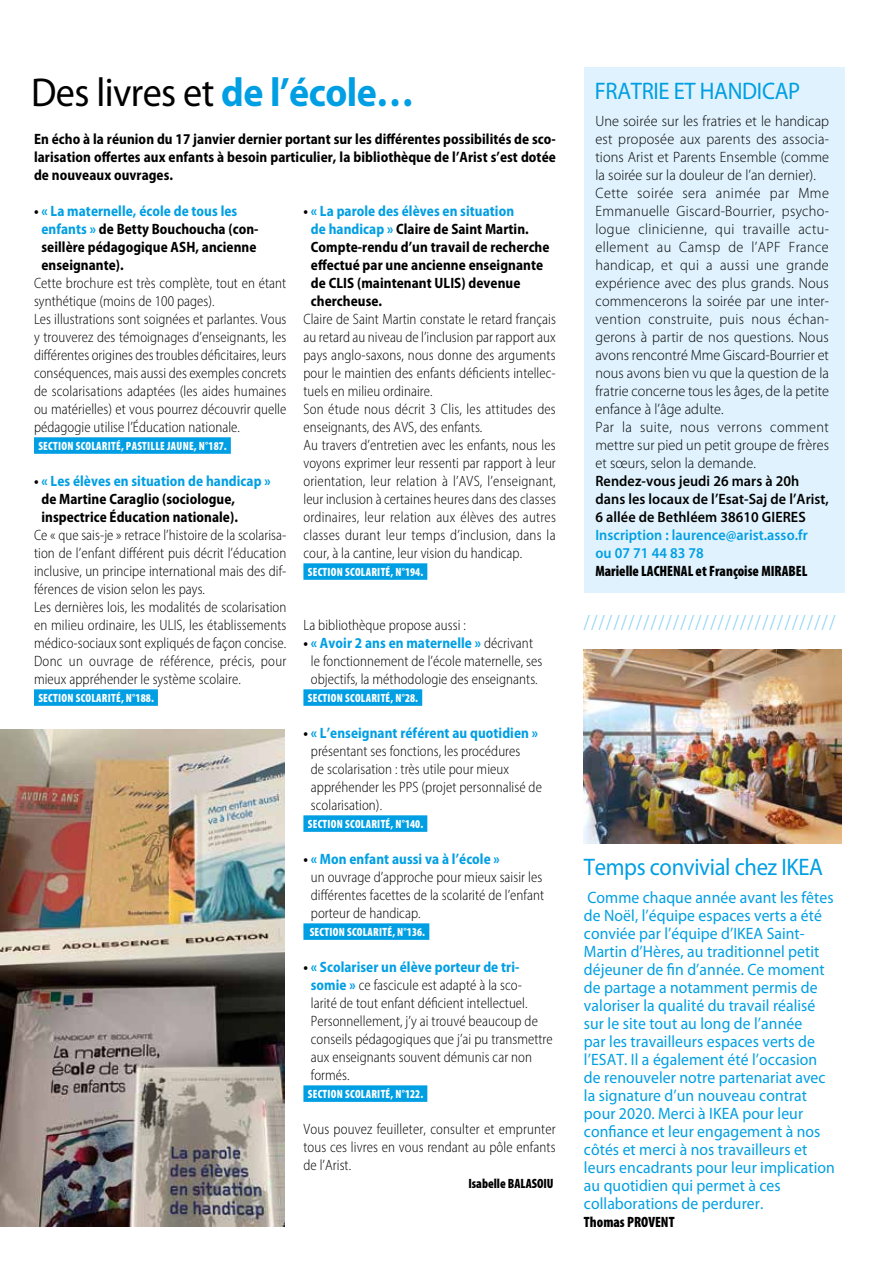
<style>
.page{position:relative;width:893px;height:1263px;background:#fff}
.page>*{position:absolute;margin:0;border:0;box-sizing:border-box;transform-origin:0 0}
.t1{font:40.5px "Myriad Pro";letter-spacing:-.015em;color:#000;scale:.94 1}
.t2{font:24px "Myriad Pro";letter-spacing:-.015em;color:#009fe3;scale:.94 1}
.t3{font:300 condensed 18px "Univers LT Std";color:#83d0f5}
.t4{font:16.5px/18px "Myriad Pro";letter-spacing:.005em;color:#009fe3;scale:.95 1}
.t5{font:300 semi-condensed 15px/18px "Myriad Pro";letter-spacing:.005em;color:#000;scale:.95 1}
.t6{font:300 15px/18px "Myriad Pro";letter-spacing:.015em;color:#000;scale:.95 1}
.t7{font:700 semi-condensed 15px/18px "Myriad Pro";letter-spacing:.005em;color:#000;scale:.95 1}
.t8{font:600 15px/18px "Myriad Pro";letter-spacing:.005em;color:#000;scale:.95 1}
.t9{font:900 condensed 15px "Myriad Pro";color:#000;scale:.96 1}
.t10{font:600 15px/18px "Myriad Pro";letter-spacing:.005em;color:#009fe3;scale:.95 1}
.t11{font:900 condensed 13.5px "Myriad Pro";color:#000;scale:.96 1}
.t12{font:900 condensed 12px "Myriad Pro";letter-spacing:.025em;color:#fff;scale:.95 1}
.s1{font-weight:700;color:#009fe3}
.s2{color:#009fe3}
.s3{font-weight:700}
</style>
<div class="page">
<div style="left:584px;top:67px;width:260px;height:526px;background:#dff2fd"></div>
<div style="left:34px;top:437px;width:197px;height:17px;background:#009fe3"></div>
<div style="left:34px;top:689px;width:124px;height:17px;background:#009fe3"></div>
<div style="left:303px;top:563px;width:124px;height:17px;background:#009fe3"></div>
<div style="left:303px;top:689px;width:119px;height:17px;background:#009fe3"></div>
<div style="left:303px;top:815px;width:124px;height:17px;background:#009fe3"></div>
<div style="left:303px;top:923px;width:126px;height:17px;background:#009fe3"></div>
<div style="left:303px;top:1085px;width:124px;height:17px;background:#009fe3"></div>
<img style="left:584px;top:649px;width:258px;height:194px">
<img style="left:0;top:730px;width:284px;height:496px">
<h1 class="t1" style="left:31px;top:70px;width:409px">Des livres et <span class="s1">de l’école…</span></h1>
<h2 class="t2" style="left:595px;top:78px;width:220px">FRATRIE ET HANDICAP</h2>
<p class="t7" style="left:34px;top:130px;width:551px;text-align:justify">En écho à la réunion du 17 janvier dernier portant sur les différentes possibilités de sco&shy;larisation offertes aux enfants à besoin particulier, la bibliothèque de l’Arist s’est dotée de nouveaux ouvrages.</p>
<p class="t7" style="left:41px;top:202px;width:230px;text-indent:-7px">• <span class="s2">« La maternelle, école de tous les enfants »</span> de Betty Bouchoucha (con&shy;seillère pédagogique ASH, ancienne enseignante).</p>
<p class="t5" style="left:34px;top:274px;width:267px">Cette brochure est très complète, tout en étant synthétique (moins de 100 pages).<br>Les illustrations sont soignées et parlantes. Vous y trouverez des témoignages d’enseignants, les différentes origines des troubles déficitaires, leurs conséquences, mais aussi des exemples concrets de scolarisations adaptées (les aides humaines ou matérielles) et vous pourrez découvrir quelle pédagogie utilise l’Éducation nationale.</p>
<p class="t12" style="left:38px;top:438px;width:200px">SECTION SCOLARITÉ, PASTILLE JAUNE, N°187.</p>
<p class="t7" style="left:41px;top:472px;width:243px;text-indent:-7px">• <span class="s2">« Les élèves en situation de handicap » </span>de Martine Caraglio (sociologue, inspectrice Éducation nationale).</p>
<p class="t5" style="left:34px;top:526px;width:267px">Ce « que sais-je » retrace l’histoire de la scolarisa&shy;tion de l’enfant différent puis décrit l’éducation inclusive, un principe international mais des dif&shy;férences de vision selon les pays.<br>Les dernières lois, les modalités de scolarisation en milieu ordinaire, les ULIS, les établissements médico-sociaux sont expliqués de façon concise.<br>Donc un ouvrage de référence, précis, pour mieux appréhender le système scolaire.</p>
<p class="t12" style="left:38px;top:690px;width:123px">SECTION SCOLARITÉ, N°188.</p>
<p class="t7" style="left:311px;top:202px;width:253px;text-indent:-7px">• <span class="s2">« La parole des élèves en situation<br>de handicap »</span> Claire de Saint Martin.<br>Compte-rendu d’un travail de recherche effectué par une ancienne enseignante de CLIS (maintenant ULIS) devenue chercheuse.</p>
<p class="t5" style="left:303px;top:310px;width:267px">Claire de Saint Martin constate le retard français au retard au niveau de l’inclusion par rapport aux pays anglo-saxons, nous donne des arguments pour le maintien des enfants déficients intellec&shy;tuels en milieu ordinaire.<br>Son étude nous décrit 3 Clis, les attitudes des enseignants, des AVS, des enfants.<br>Au travers d’entretien avec les enfants, nous les voyons exprimer leur ressenti par rapport à leur orientation, leur relation à l’AVS, l’enseignant, leur inclusion à certaines heures dans des classes ordinaires, leur relation aux élèves des autres classes durant leur temps d’inclusion, dans la cour, à la cantine, leur vision du handicap.</p>
<p class="t12" style="left:308px;top:564px;width:123px">SECTION SCOLARITÉ, N°194.</p>
<p class="t5" style="left:303px;top:616px;width:173px">La bibliothèque propose aussi :</p>
<p class="t5" style="left:311px;top:634px;width:245px;text-indent:-7px"><span class="s3">•</span> <span class="s1">« Avoir 2 ans en maternelle »</span> décrivant le fonctionnement de l’école maternelle, ses objectifs, la méthodologie des enseignants.</p>
<p class="t12" style="left:308px;top:690px;width:118px">SECTION SCOLARITÉ, N°28.</p>
<p class="t5" style="left:311px;top:724px;width:245px;text-indent:-7px"><span class="s3">•</span> <span class="s1">« L’enseignant référent au quotidien » </span>présentant ses fonctions, les procédures<br>de scolarisation : très utile pour mieux appréhender les PPS (projet personnalisé de scolarisation).</p>
<p class="t12" style="left:308px;top:816px;width:123px">SECTION SCOLARITÉ, N°140.</p>
<p class="t5" style="left:311px;top:850px;width:247px;text-indent:-7px"><span class="s3">•</span> <span class="s1">« Mon enfant aussi va à l’école »<br></span>un ouvrage d’approche pour mieux saisir les différentes facettes de la scolarité de l’enfant porteur de handicap.</p>
<p class="t12" style="left:310px;top:924px;width:123px">SECTION SCOLARITÉ, N°136.</p>
<p class="t5" style="left:311px;top:958px;width:256px;text-indent:-7px"><span class="s3">•</span> <span class="s1">« Scolariser un élève porteur de tri&shy;somie »</span> ce fascicule est adapté à la sco-<br>larité de tout enfant déficient intellectuel.<br>Personnellement, j’y ai trouvé beaucoup de conseils pédagogiques que j’ai pu transmettre aux enseignants souvent démunis car non formés.</p>
<p class="t12" style="left:308px;top:1086px;width:123px">SECTION SCOLARITÉ, N°122.</p>
<p class="t5" style="left:303px;top:1120px;width:267px;text-align:justify">Vous pouvez feuilleter, consulter et emprunter tous ces livres en vous rendant au pôle enfants de l’Arist.</p>
<p class="t11" style="left:468px;top:1175px;width:90px">Isabelle BALASOIU</p>
<p class="t6" style="left:595px;top:112px;width:247px">Une soirée sur les fratries et le handicap est proposée aux parents des associa&shy;tions Arist et Parents Ensemble (comme la soirée sur la douleur de l’an dernier).<br>Cette soirée sera animée par Mme Emmanuelle Giscard-Bourrier, psycho&shy;logue clinicienne, qui travaille actu&shy;ellement au Camsp de l’APF France handicap, et qui a aussi une grande expérience avec des plus grands. Nous commencerons la soirée par une inter&shy;vention construite, puis nous échan&shy;gerons à partir de nos questions. Nous avons rencontré Mme Giscard-Bourrier et nous avons bien vu que la question de la fratrie concerne tous les âges, de la petite enfance à l’âge adulte.<br>Par la suite, nous verrons comment mettre sur pied un petit groupe de frères et sœurs, selon la demande.</p>
<p class="t8" style="left:595px;top:472px;width:247px">Rendez-vous jeudi 26 mars à 20h dans les locaux de l’Esat-Saj de l’Arist,<br>6 allée de Bethléem 38610 GIERES</p>
<p class="t10" style="left:595px;top:526px;width:225px">Inscription : laurence@arist.asso.fr ou 07 71 44 83 78</p>
<p class="t9" style="left:595px;top:561px;width:222px">Marielle LACHENAL et Françoise MIRABEL</p>
<p class="t3" style="left:584px;top:611px;width:253px">//////////////////////////////////</p>
<h2 class="t2" style="left:584px;top:854px;width:256px">Temps convivial chez IKEA</h2>
<p class="t4" style="left:584px;top:889px;width:266px">Comme chaque année avant les fêtes de Noël, l’équipe espaces verts a été conviée par l’équipe d’IKEA Saint-Martin d’Hères, au traditionnel petit déjeuner de fin d’année. Ce moment de partage a notamment permis de valoriser la qualité du travail réalisé sur le site tout au long de l’année<br>par les travailleurs espaces verts de l’ESAT. Il a également été l’occasion de renouveler notre partenariat avec la signature d’un nouveau contrat pour 2020. Merci à IKEA pour leur confiance et leur engagement à nos côtés et merci à nos travailleurs et leurs encadrants pour leur implication au quotidien qui permet à ces collaborations de perdurer.</p>
<p class="t9" style="left:584px;top:1212px;width:96px">Thomas PROVENT</p>
</div>
